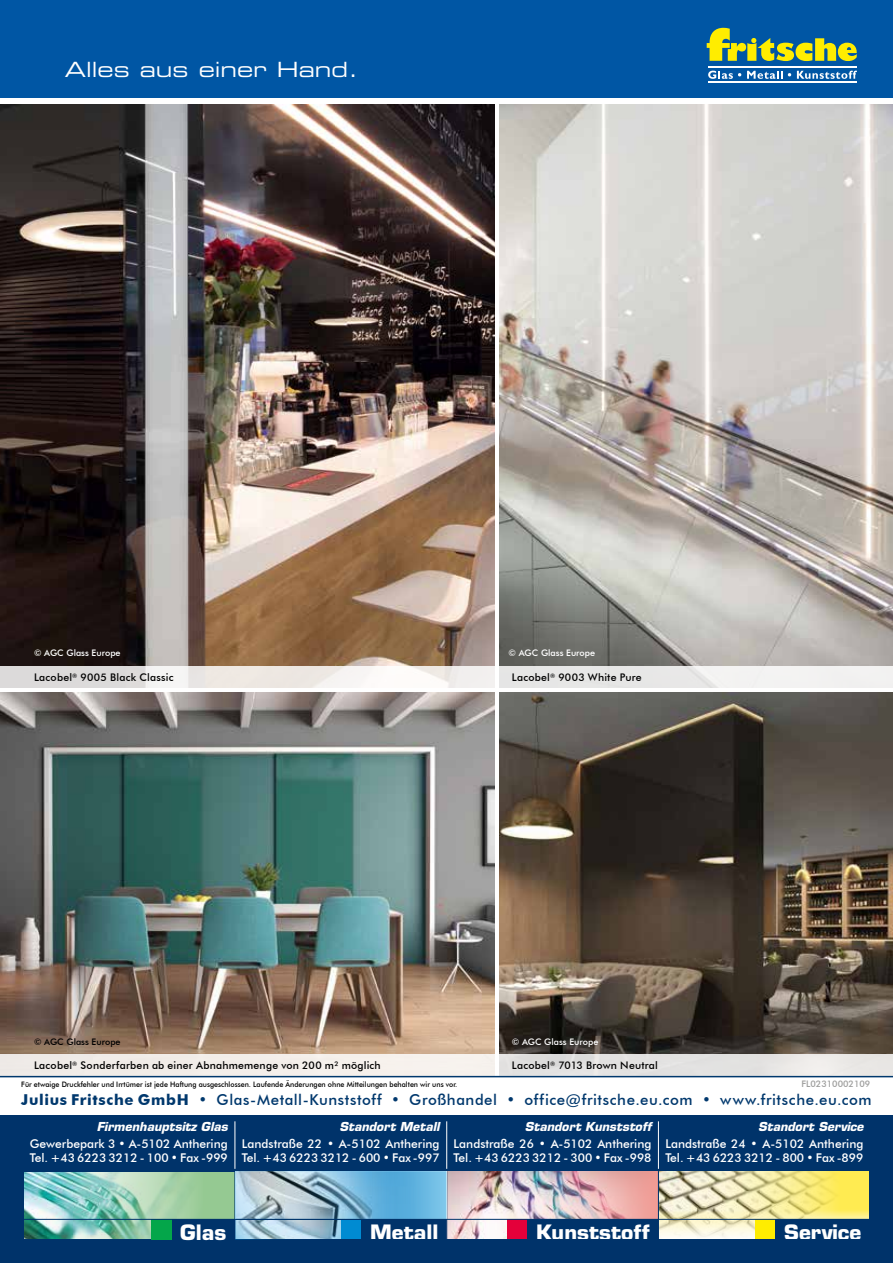
<style>
.page{position:relative;width:893px;height:1263px;background:#fff}
.page>*{position:absolute;margin:0;border:0;box-sizing:border-box;transform-origin:0 0}
.t1{font:21px "Eurostile LT Std Ex 2";color:#fff}
.t2{font:700 20.7px "Eurostile LT Std";color:#fff}
.t3{font:500 15px "Futura BT";letter-spacing:.04em;color:#00386d}
.t4{font:500 12px/14.4px "Futura BT";color:#fff}
.t5{font:italic 700 12px "Eurostile LT Std";color:#fff}
.t6{font:500 10.5px "Futura BT";letter-spacing:.02em;color:#000}
.t7{font:500 9px "Futura BT";color:#fff}
.t8{font:500 9px "Futura BT";color:#000}
.t9{font:500 9px "Futura BT";color:#9d9d9c}
.t10{font:500 7.5px "Futura BT";color:#000;scale:.95 1}
.s1{font-weight:700}
</style>
<div class="page">
<div style="left:0;top:0;width:893px;height:98px;background:#0056a4"></div>
<div style="left:702px;top:21px;width:161px;height:68px;background:#0056a4"></div>
<svg style="left:707px;top:28px;width:150px;height:33px"></svg>
<hr style="left:708px;top:67px;width:149px;height:1px;background:#fff">
<hr style="left:708px;top:81px;width:149px;height:2px;background:#fff">
<svg style="left:708px;top:71px;width:33px;height:8px"></svg>
<svg style="left:747px;top:71px;width:35px;height:8px"></svg>
<svg style="left:797px;top:71px;width:60px;height:8px"></svg>
<div style="left:22px;top:1115px;width:848px;height:71px;background:#00336a"></div>
<div style="left:25px;top:1167px;width:210px;height:77px;background:#95c992"></div>
<img style="left:23px;top:1171px;width:181px;height:69px">
<div style="left:0;top:1240px;width:893px;height:23px;background:#00336a"></div>
<div style="left:22px;top:1166px;width:213px;height:5px;background:#00336a"></div>
<div style="left:152px;top:1219px;width:20px;height:21px;background:#04a64a"></div>
<div style="left:172px;top:1219px;width:63px;height:21px;background:#00336a"></div>
<hr style="left:23px;top:1219px;width:212px;height:1px;background:#00336a">
<div style="left:0;top:1115px;width:23px;height:148px;background:#00336a"></div>
<div style="left:870px;top:1115px;width:23px;height:148px;background:#00336a"></div>
<hr style="left:235px;top:1121px;width:1px;height:48px;background:#fff">
<hr style="left:446px;top:1121px;width:1px;height:48px;background:#fff">
<hr style="left:658px;top:1121px;width:1px;height:48px;background:#fff">
<img style="left:235px;top:1167px;width:635px;height:73px">
<img style="left:306px;top:1171px;width:140px;height:48px">
<svg style="left:235px;top:1171px;width:71px;height:69px;background:#afc6d2"></svg>
<hr style="left:235px;top:1219px;width:212px;height:1px;background:#00336a">
<img style="left:0;top:104px;width:495px;height:562px">
<svg style="left:0;top:666px;width:495px;height:22px"></svg>
<img style="left:499px;top:692px;width:394px;height:362px">
<div style="left:499px;top:1054px;width:394px;height:22px;background:linear-gradient(to right,#dedede,#ebe9e7)"></div>
<img style="left:499px;top:104px;width:394px;height:562px">
<div style="left:499px;top:666px;width:394px;height:22px;background:#e9e8e8"></div>
<img style="left:0;top:692px;width:495px;height:362px">
<div style="left:0;top:1054px;width:495px;height:22px;background:#f3eeea"></div>
<hr style="left:0;top:1076px;width:893px;height:1px;background:#00386d">
<h1 class="t1" style="left:65px;top:56px;width:295px">Alles aus einer Hand.</h1>
<p class="t7" style="left:34px;top:647px;width:88px">© AGC Glass Europe</p>
<p class="t6" style="left:34px;top:671px;width:141px">Lacobel<sup>®</sup> 9005 Black Classic</p>
<p class="t7" style="left:509px;top:647px;width:88px">© AGC Glass Europe</p>
<p class="t6" style="left:512px;top:671px;width:131px">Lacobel<sup>®</sup> 9003 White Pure</p>
<p class="t8" style="left:34px;top:1036px;width:88px">© AGC Glass Europe</p>
<p class="t6" style="left:34px;top:1059px;width:348px">Lacobel<sup>®</sup> Sonderfarben ab einer Abnahmemenge von 200 m² möglich</p>
<p class="t7" style="left:512px;top:1036px;width:88px">© AGC Glass Europe</p>
<p class="t6" style="left:512px;top:1059px;width:148px">Lacobel<sup>®</sup> 7013 Brown Neutral</p>
<p class="t10" style="left:21px;top:1079px;width:461px">Für etwaige Druckfehler und Irrtümer ist jede Haftung ausgeschlossen. Laufende Änderungen ohne Mitteilungen behalten wir uns vor.</p>
<p class="t9" style="left:801px;top:1078px;width:70px">FL02310002109</p>
<p class="t3" style="left:21px;top:1091px;width:852px"><span class="s1">Julius Fritsche GmbH</span> • Glas-Metall-Kunststoff • Großhandel • office@fritsche.eu.com • www.fritsche.eu.com</p>
<p class="t5" style="left:97px;top:1119px;width:133px">Firmenhauptsitz Glas</p>
<p class="t4" style="left:30px;top:1136px;width:200px">Gewerbepark 3 • A-5102 Anthering<br>Tel. +43 6223 3212 - 100 • Fax -999</p>
<p class="t5" style="left:340px;top:1119px;width:102px">Standort Metall</p>
<p class="t4" style="left:242px;top:1136px;width:199px">Landstraße 22 • A-5102 Anthering<br>Tel. +43 6223 3212 - 600 • Fax -997</p>
<p class="t5" style="left:525px;top:1119px;width:128px">Standort Kunststoff</p>
<p class="t4" style="left:454px;top:1136px;width:199px">Landstraße 26 • A-5102 Anthering<br>Tel. +43 6223 3212 - 300 • Fax -998</p>
<p class="t5" style="left:758px;top:1119px;width:107px">Standort Service</p>
<p class="t4" style="left:665px;top:1136px;width:200px">Landstraße 24 • A-5102 Anthering<br>Tel. +43 6223 3212 - 800 • Fax -899</p>
<h2 class="t2" style="left:180px;top:1219px;width:48px">Glas</h2>
<h2 class="t2" style="left:370px;top:1219px;width:70px">Metall</h2>
<h2 class="t2" style="left:536px;top:1219px;width:115px">Kunststoff</h2>
<h2 class="t2" style="left:784px;top:1219px;width:79px">Service</h2>
</div>
